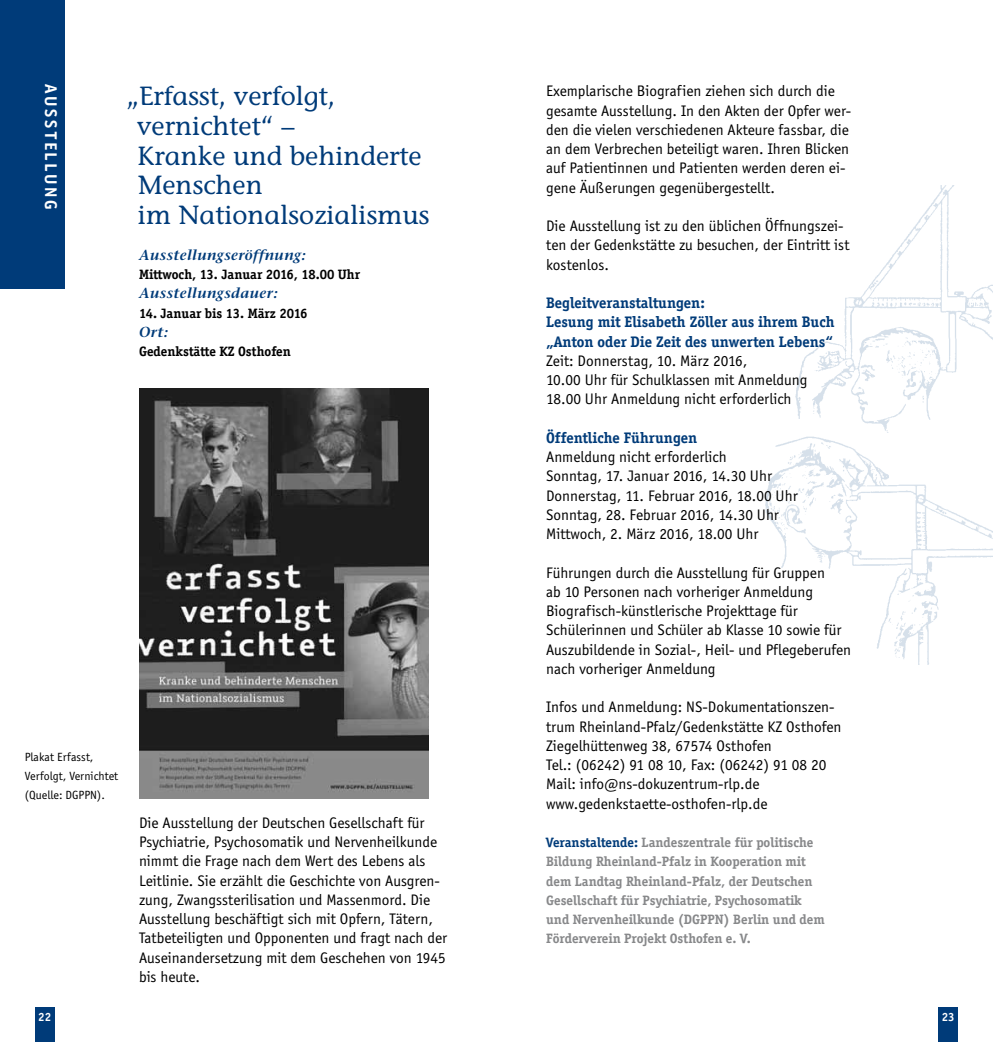
<style>
.page{position:relative;width:993px;height:1042px;background:#fff}
.page>*{position:absolute;margin:0;border:0;box-sizing:border-box;transform-origin:0 0}
.t1{font:26.25px/29.8px "Stone Informal";color:#003b79}
.t2{font:700 17.5px "Officina Sans";color:#fff}
.t3{font:15.75px/19.2px "Officina Sans";color:#000}
.t4{font:700 15.75px/19.2px "Officina Serif";color:#003b79}
.t5{font:italic 600 14.53px "Stone Serif";letter-spacing:.025em;color:#003b79}
.t6{font:700 14px/19.2px "Officina Serif";color:#87888a}
.t7{font:700 14px "Officina Serif";color:#000}
.t8{font:12.25px/19.2px "Officina Sans";color:#000}
.t9{font:700 12.25px "Officina Serif";color:#fff}
.s1{color:#003b79}
</style>
<div class="page">
<img style="left:765px;top:185px;width:227px;height:479px">
<div style="left:0;top:0;width:64px;height:289px;background:#003b79"></div>
<img style="left:139px;top:389px;width:289px;height:409px">
<div style="left:35px;top:1007px;width:20px;height:35px;background:#003b79"></div>
<div style="left:938px;top:1007px;width:19px;height:35px;background:#003b79"></div>
<p class="t2" style="left:61px;top:84px;width:127px;rotate:90deg">AUSSTELLUNG</p>
<h1 class="t1" style="left:137px;top:81px;width:294px;text-indent:-11px">„Erfasst, verfolgt, vernichtet“ –<br>Kranke und behinderte<br>Menschen<br>im Nationalsozialismus</h1>
<p class="t5" style="left:139px;top:246px;width:168px">Ausstellungseröffnung:</p>
<p class="t7" style="left:139px;top:266px;width:222px">Mittwoch, 13. Januar 2016, 18.00 Uhr</p>
<p class="t5" style="left:139px;top:285px;width:140px">Ausstellungsdauer:</p>
<p class="t7" style="left:139px;top:305px;width:170px">14. Januar bis 13. März 2016</p>
<p class="t5" style="left:139px;top:323px;width:30px">Ort:</p>
<p class="t7" style="left:139px;top:343px;width:153px">Gedenkstätte KZ Osthofen</p>
<p class="t8" style="left:25px;top:747px;width:95px">Plakat Erfasst,<br>Verfolgt, Vernichtet (Quelle: DGPPN).</p>
<p class="t3" style="left:139px;top:813px;width:310px">Die Ausstellung der Deutschen Gesellschaft für Psychiatrie, Psychosomatik und Nervenheilkunde nimmt die Frage nach dem Wert des Lebens als Leitlinie. Sie erzählt die Geschichte von Ausgren&shy;zung, Zwangssterilisation und Massenmord. Die Ausstellung beschäftigt sich mit Opfern, Tätern, Tatbeteiligten und Opponenten und fragt nach der Auseinandersetzung mit dem Geschehen von 1945 bis heute.</p>
<p class="t3" style="left:546px;top:82px;width:306px">Exemplarische Biografien ziehen sich durch die gesamte Ausstellung. In den Akten der Opfer wer&shy;den die vielen verschiedenen Akteure fassbar, die an dem Verbrechen beteiligt waren. Ihren Blicken auf Patientinnen und Patienten werden deren ei&shy;gene Äußerungen gegenübergestellt.</p>
<p class="t3" style="left:546px;top:216px;width:305px">Die Ausstellung ist zu den üblichen Öffnungszei&shy;ten der Gedenkstätte zu besuchen, der Eintritt ist kostenlos.</p>
<p class="t4" style="left:546px;top:293px;width:290px">Begleitveranstaltungen:<br>Lesung mit Elisabeth Zöller aus ihrem Buch „Anton oder Die Zeit des unwerten Lebens“</p>
<p class="t3" style="left:546px;top:351px;width:262px">Zeit: Donnerstag, 10. März 2016,<br>10.00 Uhr für Schulklassen mit Anmeldung<br>18.00 Uhr Anmeldung nicht erforderlich</p>
<p class="t4" style="left:546px;top:428px;width:152px">Öffentliche Führungen</p>
<p class="t3" style="left:546px;top:447px;width:253px">Anmeldung nicht erforderlich<br>Sonntag, 17. Januar 2016, 14.30 Uhr Donnerstag, 11. Februar 2016, 18.00 Uhr Sonntag, 28. Februar 2016, 14.30 Uhr Mittwoch, 2. März 2016, 18.00 Uhr</p>
<p class="t3" style="left:546px;top:563px;width:306px">Führungen durch die Ausstellung für Gruppen<br>ab 10 Personen nach vorheriger Anmeldung Biografisch-künstlerische Projekttage für Schülerinnen und Schüler ab Klasse 10 sowie für Auszubildende in Sozial-, Heil- und Pflegeberufen nach vorheriger Anmeldung</p>
<p class="t3" style="left:546px;top:697px;width:297px">Infos und Anmeldung: NS-Dokumentationszen&shy;trum Rheinland-Pfalz/Gedenkstätte KZ Osthofen Ziegelhüttenweg 38, 67574 Osthofen<br>Tel.: (06242) 91 08 10, Fax: (06242) 91 08 20<br>Mail: info@ns-dokuzentrum-rlp.de www.gedenkstaette-osthofen-rlp.de</p>
<p class="t6" style="left:546px;top:833px;width:280px"><span class="s1">Veranstaltende:</span> Landeszentrale für politische Bildung Rheinland-Pfalz in Kooperation mit dem Landtag Rheinland-Pfalz, der Deutschen Gesellschaft für Psychiatrie, Psychosomatik und Nervenheilkunde (DGPPN) Berlin und dem Förderverein Projekt Osthofen e. V.</p>
<p class="t9" style="left:38px;top:1009px;width:14px">22</p>
<p class="t9" style="left:941px;top:1009px;width:14px">23</p>
</div>
